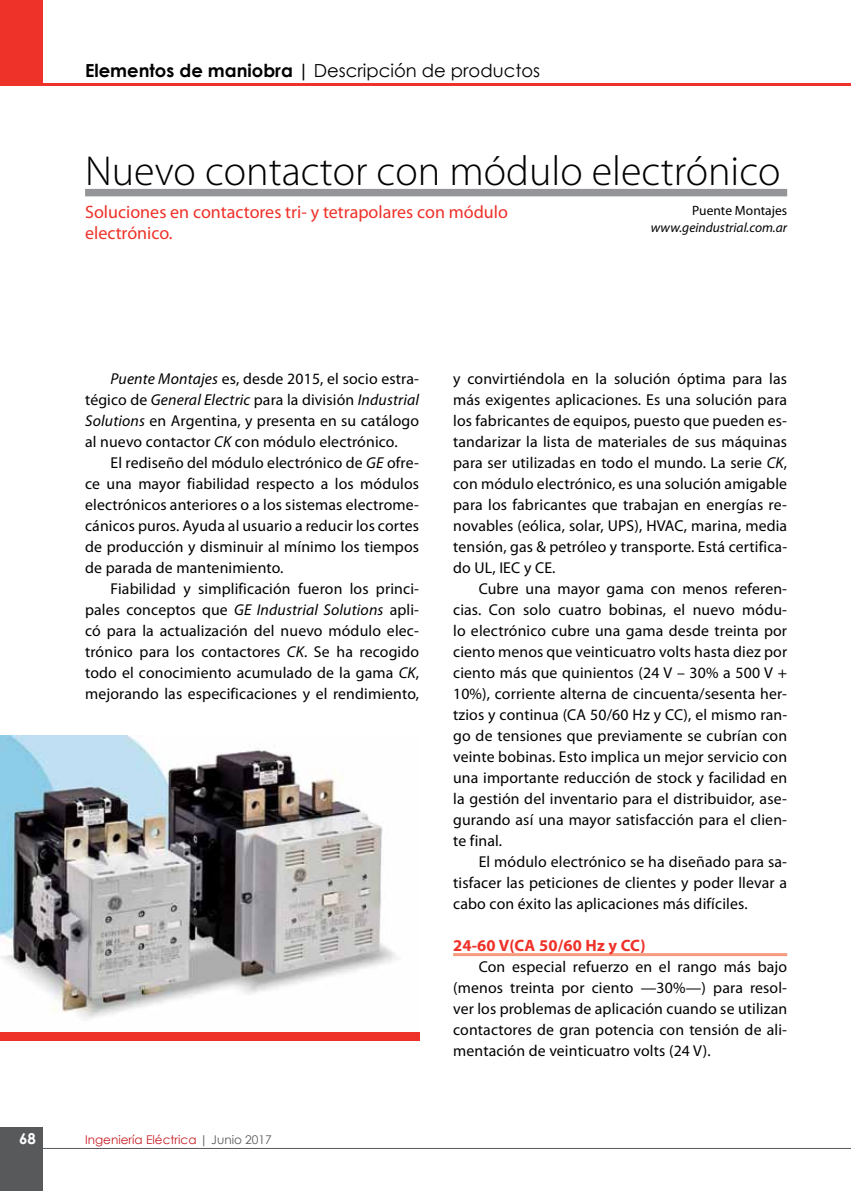
<style>
.page{position:relative;width:851px;height:1191px;background:#fff}
.page>*{position:absolute;margin:0;border:0;box-sizing:border-box;transform-origin:0 0}
.t1{font:300 42px "Myriad Pro";color:#000}
.t2{font:18px/21px "Myriad Pro";color:#ee3129}
.t3{font:18px "Century Gothic";color:#000}
.t4{font:700 16.5px "Myriad Pro";letter-spacing:.01em;color:#ee3129}
.t5{font:15.75px/21px "Myriad Pro";letter-spacing:.01em;color:#000;text-align:justify}
.t6{font:700 15px "Century Gothic";color:#fff}
.t7{font:italic 13.5px "Myriad Pro";color:#000}
.t8{font:13.5px "Myriad Pro";color:#000}
.t9{font:12px "Century Gothic";color:#c61d23}
.s1{font-weight:700}
.s2{font-style:italic}
.s3{color:#58595b}
</style>
<div class="page">
<div style="left:0;top:1127px;width:43px;height:64px;background:#58595b"></div>
<hr style="left:0;top:1148px;width:850px;height:1px;background:#58595b">
<div style="left:0;top:0;width:43px;height:85px;background:#ee3129"></div>
<hr style="left:0;top:83px;width:850px;height:2px;background:#ee3129">
<div style="left:85px;top:189px;width:702px;height:7px;background:#939598"></div>
<hr style="left:453px;top:953px;width:334px;height:3px;background:#f79b7e">
<img style="left:0;top:736px;width:398px;height:283px">
<div style="left:0;top:1032px;width:419px;height:9px;background:#ee3129"></div>
<p class="t3" style="left:85px;top:57px;width:456px"><span class="s1">Elementos de maniobra |</span> Descripción de productos</p>
<h1 class="t1" style="left:85px;top:147px;width:696px">Nuevo contactor con módulo electrónico</h1>
<p class="t2" style="left:85px;top:202px;width:424px">Soluciones en contactores tri- y tetrapolares con módulo electrónico.</p>
<p class="t8" style="left:692px;top:203px;width:96px">Puente Montajes</p>
<p class="t7" style="left:650px;top:220px;width:138px">www.geindustrial.com.ar</p>
<p class="t5" style="left:85px;top:369px;width:335px;text-indent:26px"><span class="s2">Puente Montajes</span> es, desde 2015, el socio estra&shy;tégico de <span class="s2">General Electric</span> para la división <span class="s2">Industrial Solutions</span> en Argentina, y presenta en su catálogo al nuevo contactor <span class="s2">CK</span> con módulo electrónico.</p>
<p class="t5" style="left:85px;top:453px;width:335px;text-indent:25px">El rediseño del módulo electrónico de <span class="s2">GE</span> ofre&shy;ce una mayor fiabilidad respecto a los módulos electrónicos anteriores o a los sistemas electrome&shy;cánicos puros. Ayuda al usuario a reducir los cortes de producción y disminuir al mínimo los tiempos de parada de mantenimiento.</p>
<p class="t5" style="left:85px;top:579px;width:335px;text-indent:26px">Fiabilidad y simplificación fueron los princi&shy;pales conceptos que <span class="s2">GE Industrial Solutions</span> apli&shy;có para la actualización del nuevo módulo elec&shy;trónico para los contactores <span class="s2">CK</span>. Se ha recogido todo el conocimiento acumulado de la gama <span class="s2">CK</span>, mejorando las especificaciones y el rendimiento,</p>
<p class="t6" style="left:19px;top:1127px;width:18px">68</p>
<p class="t9" style="left:85px;top:1131px;width:188px">Ingeniería Eléctrica <span class="s3">| Junio 2017</span></p>
<p class="t5" style="left:453px;top:369px;width:335px">y convirtiéndola en la solución óptima para las más exigentes aplicaciones. Es una solución para los fabricantes de equipos, puesto que pueden es&shy;tandarizar la lista de materiales de sus máquinas para ser utilizadas en todo el mundo. La serie <span class="s2">CK</span>, con módulo electrónico, es una solución amigable para los fabricantes que trabajan en energías re&shy;novables (eólica, solar, UPS), HVAC, marina, media tensión, gas &amp; petróleo y transporte. Está certifica&shy;do UL, IEC y CE.</p>
<p class="t5" style="left:453px;top:579px;width:335px;text-indent:26px">Cubre una mayor gama con menos referen&shy;cias. Con solo cuatro bobinas, el nuevo módu&shy;lo electrónico cubre una gama desde treinta por ciento menos que veinticuatro volts hasta diez por ciento más que quinientos (24 V – 30% a 500 V + 10%), corriente alterna de cincuenta/sesenta her&shy;tzios y continua (CA 50/60 Hz y CC), el mismo ran&shy;go de tensiones que previamente se cubrían con veinte bobinas. Esto implica un mejor servicio con una importante reducción de stock y facilidad en la gestión del inventario para el distribuidor, ase&shy;gurando así una mayor satisfacción para el clien&shy;te final.</p>
<p class="t5" style="left:453px;top:851px;width:335px;text-indent:26px">El módulo electrónico se ha diseñado para sa&shy;tisfacer las peticiones de clientes y poder llevar a cabo con éxito las aplicaciones más difíciles.</p>
<p class="t4" style="left:453px;top:936px;width:194px">24-60 V(CA 50/60 Hz y CC)</p>
<p class="t5" style="left:453px;top:957px;width:335px;text-indent:26px">Con especial refuerzo en el rango más bajo (menos treinta por ciento —30%—) para resol&shy;ver los problemas de aplicación cuando se utilizan contactores de gran potencia con tensión de ali&shy;mentación de veinticuatro volts (24 V).</p>
</div>
